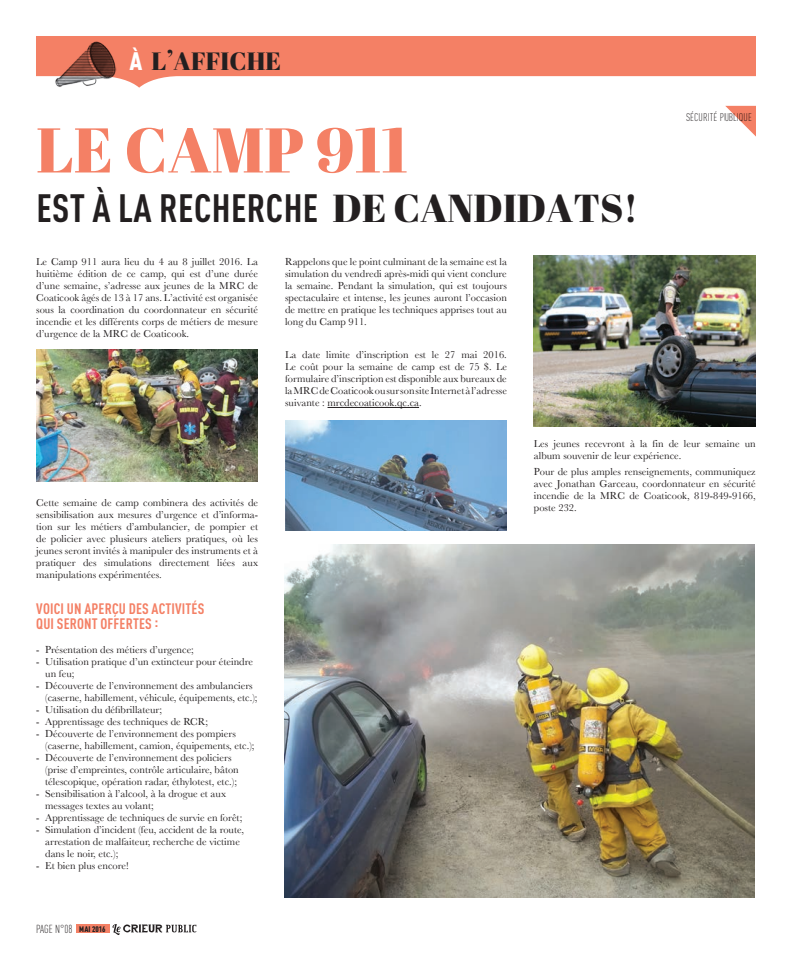
<style>
.page{position:relative;width:792px;height:972px;background:#fff}
.page>*{position:absolute;margin:0;border:0;box-sizing:border-box;transform-origin:0 0}
.t1{font:63px "Abril Fatface";color:#f48065}
.t2{font:700 condensed 39px "DINOT";letter-spacing:.01em;color:#231f20}
.t3{font:25px "Abril Fatface";color:#231f20}
.t4{font:700 condensed 15px/15px "DINOT";letter-spacing:.01em;color:#f48065}
.t5{font:300 condensed 11.5px "DINOT";color:#231f20}
.t6{font:300 condensed 11px "DINOT";letter-spacing:.01em;color:#231f20}
.t7{font:10.5px/12px "Baskerville";color:#231f20}
.t8{font:900 condensed 8px "DINOT";color:#231f20}
.s1{font-family:"DINOT";font-weight:900;font-stretch:condensed;color:#fff}
.s2{font-size:28px}
.s3{font-family:"Abril Fatface";font-weight:400;font-stretch:normal}
.s4{font-family:"Bask Old Face"}
.s5{font-weight:300;font-size:11.5px}
</style>
<div class="page">
<svg style="left:36px;top:36px;width:720px;height:52px;fill:#f48065"></svg>
<div style="left:76px;top:924px;width:34px;height:9px;background:#f48065"></div>
<svg style="left:112px;top:924px;width:84px;height:11px"></svg>
<img style="left:55px;top:41px;width:62px;height:47px">
<img style="left:36px;top:349px;width:222px;height:133px">
<hr style="left:328px;top:407px;width:91px;height:1px;background:#231f20">
<img style="left:534px;top:255px;width:222px;height:172px">
<svg style="left:725px;top:106px;width:31px;height:31px"></svg>
<img style="left:284px;top:544px;width:471px;height:353px">
<img style="left:285px;top:420px;width:222px;height:111px">
<h3 class="t3" style="left:129px;top:44px;width:153px"><span class="s1">À</span> L<span class="s2">’</span>AFFICHE</h3>
<h1 class="t1" style="left:36px;top:106px;width:373px">LE CAMP 911</h1>
<h2 class="t2" style="left:36px;top:185px;width:603px">EST À LA RECHERCHE <span class="s3">DE CANDIDATS!</span></h2>
<p class="t7" style="left:36px;top:256px;width:223px;text-align:justify">Le Camp 911 aura lieu du 4 au 8 juillet 2016. La huitième édition de ce camp, qui est d’une durée d’une semaine, s’adresse aux jeunes de la MRC de Coaticook âgés de 13 à 17 ans. L’activité est organisée sous la coordination du coordonnateur en sécurité incendie et les différents corps de métiers de mesure d’urgence de la MRC de Coaticook.</p>
<p class="t7" style="left:285px;top:256px;width:223px;text-align:justify">Rappelons que le point culminant de la semaine est la simulation du vendredi après-midi qui vient conclure la semaine. Pendant la simulation, qui est toujours spectaculaire et intense, les jeunes auront l’occasion de mettre en pratique les techniques apprises tout au long du Camp 911.</p>
<p class="t7" style="left:285px;top:349px;width:223px;text-align:justify">La date limite d’inscription est le 27 mai 2016.<br>Le coût pour la semaine de camp est de 75 <span class="s4">$</span>. Le formulaire d’inscription est disponible aux bureaux de la MRC de Coaticook ou sur son site Internet à l’adresse suivante : mrcdecoaticook.qc.ca.</p>
<p class="t6" style="left:686px;top:111px;width:67px">SÉCURITÉ PUBLIQUE</p>
<p class="t7" style="left:36px;top:496px;width:223px;text-align:justify">Cette semaine de camp combinera des activités de sensibilisation aux mesures d’urgence et d’informa&shy;tion sur les métiers d’ambulancier, de pompier et de policier avec plusieurs ateliers pratiques, où les jeunes seront invités à manipuler des instruments et à pratiquer des simulations directement liées aux manipulations expérimentées.</p>
<h3 class="t4" style="left:36px;top:601px;width:170px">VOICI UN APERÇU DES ACTIVITÉS<br>QUI SERONT OFFERTES :</h3>
<p class="t7" style="left:36px;top:643px;width:159px">- Présentation des métiers d’urgence;</p>
<p class="t7" style="left:45px;top:655px;width:209px;text-indent:-9px">- Utilisation pratique d’un extincteur pour éteindre un feu;</p>
<p class="t7" style="left:45px;top:679px;width:214px;text-indent:-9px">- Découverte de l’environnement des ambulanciers (caserne, habillement, véhicule, équipements, etc.);</p>
<p class="t7" style="left:36px;top:703px;width:127px">- Utilisation du défibrillateur;</p>
<p class="t7" style="left:36px;top:715px;width:173px">- Apprentissage des techniques de RCR;</p>
<p class="t7" style="left:45px;top:727px;width:211px;text-indent:-9px">- Découverte de l’environnement des pompiers (caserne, habillement, camion, équipements, etc.);</p>
<p class="t7" style="left:45px;top:751px;width:195px;text-indent:-9px">- Découverte de l’environnement des policiers (prise d’empreintes, contrôle articulaire, bâton télescopique, opération radar, éthylotest, etc.);</p>
<p class="t7" style="left:45px;top:787px;width:182px;text-indent:-9px">- Sensibilisation à l’alcool, à la drogue et aux messages textes au volant;</p>
<p class="t7" style="left:36px;top:811px;width:208px">- Apprentissage de techniques de survie en forêt;</p>
<p class="t7" style="left:45px;top:823px;width:200px;text-indent:-9px">- Simulation d’incident (feu, accident de la route, arrestation de malfaiteur, recherche de victime dans le noir, etc.);</p>
<p class="t7" style="left:36px;top:859px;width:94px">- Et bien plus encore!</p>
<p class="t5" style="left:36px;top:922px;width:5px">PAGE</p>
<p class="t8" style="left:55px;top:924px;width:52px"><span class="s5">N°08</span> Mai 2016</p>
<p class="t7" style="left:534px;top:437px;width:223px">Les jeunes recevront à la fin de leur semaine un album souvenir de leur expérience.</p>
<p class="t7" style="left:534px;top:466px;width:223px;text-align:justify">Pour de plus amples renseignements, communiquez avec Jonathan Garceau, coordonnateur en sécurité incendie de la MRC de Coaticook, 819-849-9166, poste 232.</p>
</div>
